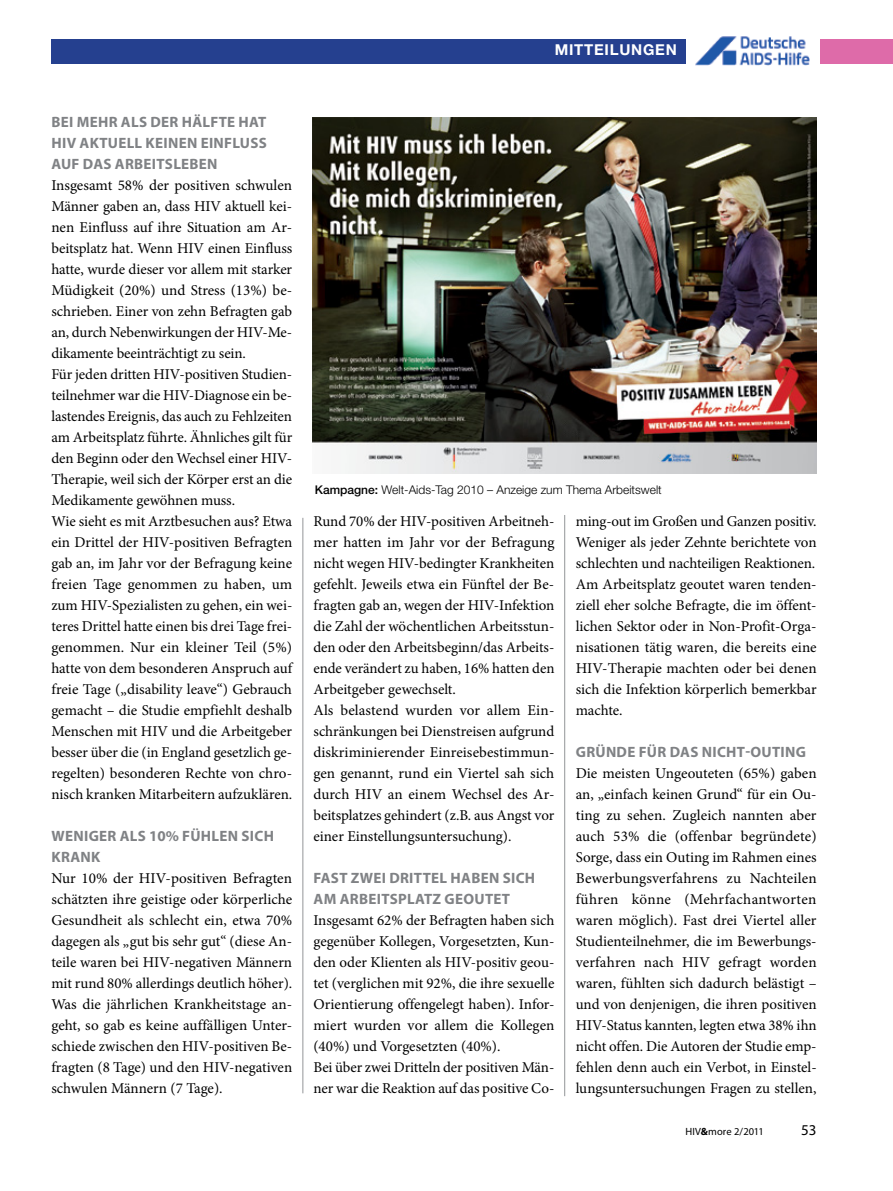
<style>
.page{position:relative;width:893px;height:1191px;background:#fff}
.page>*{position:absolute;margin:0;border:0;box-sizing:border-box;transform-origin:0 0}
.t1{font:15px/21px "Minion Pro";letter-spacing:-.005em;color:#000}
.t2{font:700 15px/21px "Myriad Pro";letter-spacing:.02em;color:#808285}
.t3{font:700 15px "Helvetica Neue";letter-spacing:.05em;color:#fff}
.t4{font:15px "Myriad Pro";color:#000}
.t5{font:300 12px "Helvetica Neue";color:#000}
.t6{font:10.5px "Myriad Pro";letter-spacing:.01em;color:#000}
.s1{font-weight:500}
.s2{font-weight:700}
</style>
<div class="page">
<div style="left:821px;top:39px;width:72px;height:25px;background:#de6ba9"></div>
<div style="left:51px;top:39px;width:634px;height:25px;background:#25408f"></div>
<img style="left:695px;top:36px;width:115px;height:30px">
<hr style="left:302px;top:518px;width:1px;height:575px;background:#939598">
<hr style="left:564px;top:515px;width:1px;height:581px;background:#939598">
<img style="left:313px;top:117px;width:504px;height:357px">
<p class="t3" style="left:555px;top:40px;width:124px">MITTEILUNGEN</p>
<p class="t2" style="left:52px;top:111px;width:216px">BEI MEHR ALS DER HÄLFTE HAT<br>HIV AKTUELL KEINEN EINF</p>
<p class="t2" style="left:232px;top:132px;width:36px">LUSS</p>
<p class="t2" style="left:52px;top:153px;width:166px">AUF DAS ARBEITSLEBEN</p>
<p class="t1" style="left:51px;top:175px;width:242px">Insgesamt 58% der positiven schwulen Männer gaben an, dass HIV aktuell kei&shy;nen Einfluss auf ihre Situation am Ar&shy;beitsplatz hat. Wenn HIV einen Einfluss hatte, wurde dieser vor allem mit starker Müdigkeit (20%) und Stress (13%) be&shy;schrieben. Einer von zehn Befragten gab an, durch Nebenwirkungen der HIV-Me&shy;dikamente beeinträchtigt zu sein.<br>Für jeden dritten HIV-positiven Studien&shy;teilnehmer war die HIV-Diagnose ein be&shy;lastendes Ereignis, das auch zu Fehlzeiten am Arbeitsplatz führte. Ähnliches gilt für den Beginn oder den Wechsel einer HIV-Therapie, weil sich der Körper erst an die Medikamente gewöhnen muss.<br>Wie sieht es mit Arztbesuchen aus? Etwa ein Drittel der HIV-positiven Befragten gab an, im Jahr vor der Befragung keine freien Tage genommen zu haben, um zum HIV-Spezialisten zu gehen, ein wei&shy;teres Drittel hatte einen bis drei Tage frei&shy;genommen. Nur ein kleiner Teil (5%) hatte von dem besonderen Anspruch auf freie Tage („disability leave“) Gebrauch gemacht – die Studie empfiehlt deshalb Menschen mit HIV und die Arbeitgeber besser über die (in England gesetzlich ge&shy;regelten) besonderen Rechte von chro&shy;nisch kranken Mitarbeitern aufzuklären.</p>
<p class="t2" style="left:52px;top:825px;width:222px">WENIGER ALS 10% FÜHLEN SICH<br>KRANK</p>
<p class="t1" style="left:51px;top:868px;width:242px;text-align:justify">Nur 10% der HIV-positiven Befragten schätzten ihre geistige oder körperliche Gesundheit als schlecht ein, etwa 70% dagegen als „gut bis sehr gut“ (diese An&shy;teile waren bei HIV-negativen Männern mit rund 80% allerdings deutlich höher).<br>Was die jährlichen Krankheitstage an&shy;geht, so gab es keine auffälligen Unter&shy;schiede zwischen den HIV-positiven Be&shy;fragten (8 Tage) und den HIV-negativen schwulen Männern (7 Tage).</p>
<p class="t5" style="left:315px;top:482px;width:348px"><span class="s1">Kampagne:</span> Welt-Aids-Tag 2010 – Anzeige zum Thema Arbeitswelt</p>
<p class="t1" style="left:313px;top:511px;width:243px">Rund 70% der HIV-positiven Arbeitneh&shy;mer hatten im Jahr vor der Befragung nicht wegen HIV-bedingter Krankheiten gefehlt. Jeweils etwa ein Fünftel der Be&shy;fragten gab an, wegen der HIV-Infektion die Zahl der wöchentlichen Arbeitsstun&shy;den oder den Arbeitsbeginn/das Arbeits&shy;ende verändert zu haben, 16% hatten den Arbeitgeber gewechselt.<br>Als belastend wurden vor allem Ein&shy;schränkungen bei Dienstreisen aufgrund diskriminierender Einreisebestimmun&shy;gen genannt, rund ein Viertel sah sich durch HIV an einem Wechsel des Ar&shy;beitsplatzes gehindert (z.B. aus Angst vor einer Einstellungsuntersuchung).</p>
<p class="t2" style="left:314px;top:867px;width:221px">FAST ZWEI DRITTEL HABEN SICH<br>AM ARBEITSPLATZ GEOUTET</p>
<p class="t1" style="left:313px;top:910px;width:243px">Insgesamt 62% der Befragten haben sich gegenüber Kollegen, Vorgesetzten, Kun&shy;den oder Klienten als HIV-positiv geou&shy;tet (verglichen mit 92%, die ihre sexuelle Orientierung offengelegt haben). Infor&shy;miert wurden vor allem die Kollegen (40%) und Vorgesetzten (40%).<br>Bei über zwei Dritteln der positiven Män&shy;ner war die Reaktion auf das positive Co-</p>
<p class="t1" style="left:576px;top:511px;width:243px;text-align:justify">ming-out im Großen und Ganzen positiv.<br>Weniger als jeder Zehnte berichtete von schlechten und nachteiligen Reaktionen.<br>Am Arbeitsplatz geoutet waren tenden&shy;ziell eher solche Befragte, die im öffent&shy;lichen Sektor oder in Non-Profit-Orga&shy;nisationen tätig waren, die bereits eine HIV-Therapie machten oder bei denen sich die Infektion körperlich bemerkbar machte.</p>
<p class="t2" style="left:576px;top:741px;width:232px">GRÜNDE FÜR DAS NICHT-OUTING</p>
<p class="t1" style="left:576px;top:763px;width:243px;text-align:justify">Die meisten Ungeouteten (65%) gaben an, „einfach keinen Grund“ für ein Ou&shy;ting zu sehen. Zugleich nannten aber auch 53% die (offenbar begründete)<br>Sorge, dass ein Outing im Rahmen eines Bewerbungsverfahrens zu Nachteilen führen könne (Mehrfachantworten waren möglich). Fast drei Viertel aller Studienteilnehmer, die im Bewerbungs&shy;verfahren nach HIV gefragt worden waren, fühlten sich dadurch belästigt – und von denjenigen, die ihren positiven HIV-Status kannten, legten etwa 38% ihn nicht offen. Die Autoren der Studie emp&shy;fehlen denn auch ein Verbot, in Einstel&shy;lungsuntersuchungen Fragen zu stellen,</p>
<p class="t6" style="left:685px;top:1125px;width:80px">HIV<span class="s2">&amp;</span>more 2/2011</p>
<p class="t4" style="left:801px;top:1121px;width:17px">53</p>
</div>
